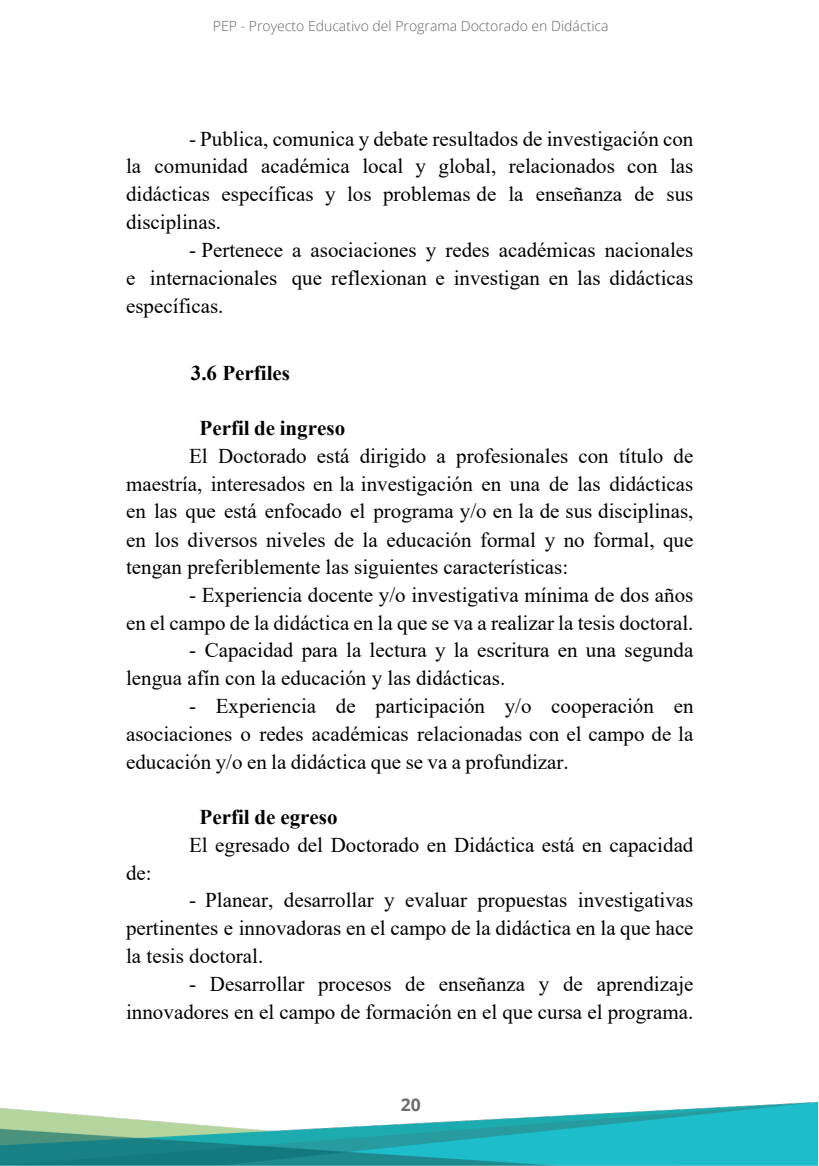
<style>
.page{position:relative;width:819px;height:1166px;background:#fff}
.page>*{position:absolute;margin:0;border:0;box-sizing:border-box;transform-origin:0 0}
.t1{font:21px/27.7px "Times New Roman";color:#000001;text-align:justify}
.t2{font:700 21px "Times New Roman";color:#000001}
.t3{font:700 17.5px "Open Sans";color:#6c6d70}
.t4{font:300 14px "Open Sans";color:#636366}
</style>
<div class="page">
<img style="left:0;top:1103px;width:817px;height:63px">
<p class="t4" style="left:213px;top:16px;width:397px">PEP - Proyecto Educativo del Programa Doctorado en Didáctica</p>
<p class="t1" style="left:126px;top:124px;width:569px;text-indent:63px">- Publica, comunica y debate resultados de investigación con la comunidad académica local y global, relacionados con las didácticas específicas y los problemas de la enseñanza de sus disciplinas.</p>
<p class="t1" style="left:126px;top:235px;width:569px;text-indent:63px">- Pertenece a asociaciones y redes académicas nacionales e internacionales que reflexionan e investigan en las didácticas específicas.</p>
<p class="t2" style="left:191px;top:358px;width:101px">3.6 Perfiles</p>
<p class="t2" style="left:199px;top:413px;width:147px">Perfil de ingreso</p>
<p class="t1" style="left:126px;top:441px;width:569px;text-indent:63px">El Doctorado está dirigido a profesionales con título de maestría, interesados en la investigación en una de las didácticas en las que está enfocado el programa y/o en la de sus disciplinas, en los diversos niveles de la educación formal y no formal, que tengan preferiblemente las siguientes características:</p>
<p class="t1" style="left:126px;top:580px;width:569px;text-align:right">- Experiencia docente y/o investigativa mínima de dos años<br>en el campo de la didáctica en la que se va a realizar la tesis doctoral.</p>
<p class="t1" style="left:126px;top:636px;width:568px;text-indent:63px">- Capacidad para la lectura y la escritura en una segunda lengua afín con la educación y las didácticas.</p>
<p class="t1" style="left:126px;top:691px;width:569px;text-indent:63px">- Experiencia de participación y/o cooperación en asociaciones o redes académicas relacionadas con el campo de la educación y/o en la didáctica que se va a profundizar.</p>
<p class="t2" style="left:200px;top:802px;width:139px">Perfil de egreso</p>
<p class="t1" style="left:189px;top:830px;width:506px">El egresado del Doctorado en Didáctica está en capacidad</p>
<p class="t1" style="left:126px;top:858px;width:27px">de:</p>
<p class="t1" style="left:126px;top:886px;width:569px;text-indent:63px">- Planear, desarrollar y evaluar propuestas investigativas pertinentes e innovadoras en el campo de la didáctica en la que hace la tesis doctoral.</p>
<p class="t1" style="left:126px;top:969px;width:569px;line-height:28.2px;text-align:right">- Desarrollar procesos de enseñanza y de aprendizaje innovadores en el campo de formación en el que cursa el programa.</p>
<p class="t3" style="left:401px;top:1092px;width:21px">20</p>
</div>
